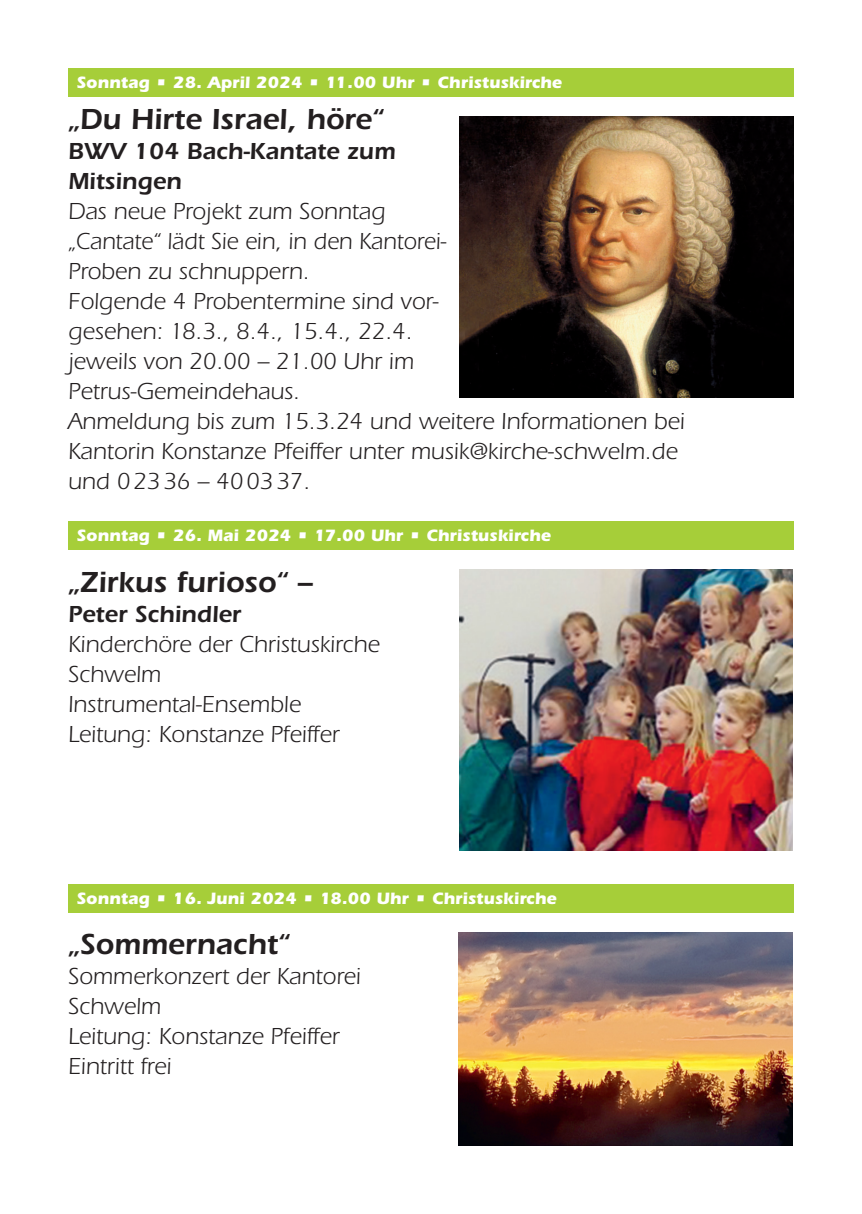
<style>
.page{position:relative;width:862px;height:1214px;background:#fff}
.page>*{position:absolute;margin:0;border:0;box-sizing:border-box;transform-origin:0 0}
.t1{font:600 30px "Itc Eras";color:#231f20}
.t2{font:24px/30px "Itc Eras";color:#231f20}
.t3{font:600 24px/30px "Itc Eras";color:#231f20}
.t4{font:700 17px "Itc Eras";color:#fff}
</style>
<div class="page">
<div style="left:68px;top:68px;width:726px;height:28px;background:#a6ce39"></div>
<div style="left:68px;top:521px;width:726px;height:28px;background:#a6ce39"></div>
<img style="left:459px;top:569px;width:334px;height:281px">
<img style="left:459px;top:117px;width:335px;height:280px">
<div style="left:68px;top:883px;width:726px;height:29px;background:#a6ce39"></div>
<img style="left:458px;top:932px;width:335px;height:213px">
<p class="t4" style="left:77px;top:72px;width:487px">Sonntag • 28. April 2024 • 11.00 Uhr • Christuskirche</p>
<p class="t1" style="left:68px;top:102px;width:317px">„Du Hirte Israel, höre“</p>
<p class="t3" style="left:68px;top:136px;width:329px">BWV 104 Bach-Kantate zum<br>Mitsingen</p>
<p class="t2" style="left:68px;top:197px;width:618px">Das neue Projekt zum Sonntag<br>„Cantate“ lädt Sie ein, in den Kantorei-<br>Proben zu schnuppern.<br>Folgende 4 Probentermine sind vor-<br>gesehen: 18.3., 8.4., 15.4., 22.4.<br>jeweils von 20.00 – 21.00 Uhr im<br>Petrus-Gemeindehaus.<br>Anmeldung bis zum 15.3.24 und weitere Informationen bei Kantorin Konstanze Pfeiffer unter musik@kirche-schwelm.de und 02336 – 400337.</p>
<p class="t4" style="left:77px;top:525px;width:476px">Sonntag • 26. Mai 2024 • 17.00 Uhr • Christuskirche</p>
<p class="t1" style="left:68px;top:564px;width:246px">„Zirkus furioso“ –</p>
<p class="t3" style="left:68px;top:598px;width:175px">Peter Schindler</p>
<p class="t2" style="left:68px;top:629px;width:313px">Kinderchöre der Christuskirche<br>Schwelm<br>Instrumental-Ensemble<br>Leitung: Konstanze Pfeiffer</p>
<p class="t4" style="left:77px;top:888px;width:481px">Sonntag • 16. Juni 2024 • 18.00 Uhr • Christuskirche</p>
<p class="t1" style="left:68px;top:926px;width:223px">„Sommernacht“</p>
<p class="t2" style="left:68px;top:961px;width:294px">Sommerkonzert der Kantorei<br>Schwelm<br>Leitung: Konstanze Pfeiffer<br>Eintritt frei</p>
</div>
